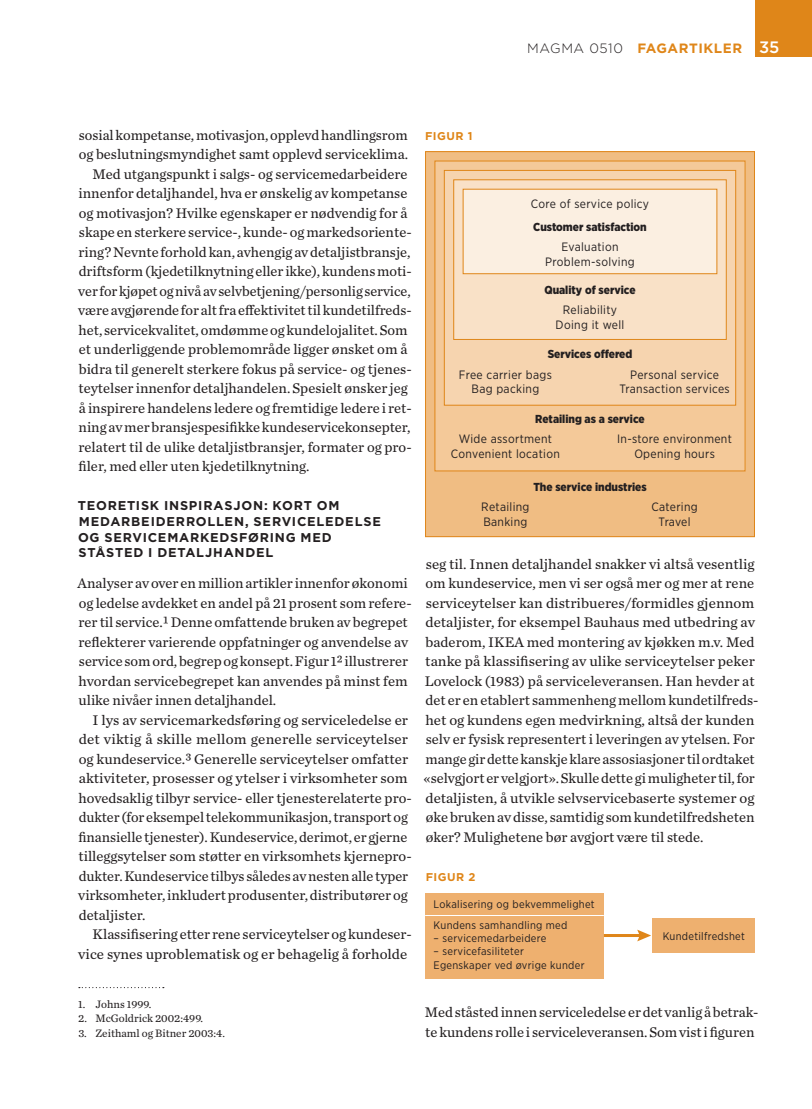
<style>
.page{position:relative;width:812px;height:1109px;background:#fff}
.page>*{position:absolute;margin:0;border:0;box-sizing:border-box;transform-origin:0 0}
.t1{font:14.55px/19.5px "Chronicle Text G2";color:#231f20}
.t2{font:700 13.5px "Gotham";letter-spacing:.04em;color:#df8619}
.t3{font:700 12.75px/15.8px "Gotham";letter-spacing:.06em;color:#231f20}
.t4{font:12.15px/14.5px "Gotham Narrow";letter-spacing:.025em;color:#231f20;text-align:center}
.t5{font:900 11.55px "Gotham Narrow";color:#231f20}
.t6{font:11.25px "Chronicle Text G2";color:#231f20}
.t7{font:700 11.25px "Gotham";letter-spacing:.04em;color:#df8619}
.t8{font:10.95px/21px "Gotham Narrow";letter-spacing:.025em;color:#231f20}
.s1{font-weight:300;color:#231f20}
.s2{font-weight:500;font-size:16.5px;color:#fff}
</style>
<div class="page">
<div style="left:754px;top:0;width:57px;height:57px;background:#df8619"></div>
<svg style="left:79px;top:987px;width:85px;height:1px"></svg>
<div style="left:425px;top:893px;width:178px;height:85px;background:#eeb06f"></div>
<hr style="left:425px;top:915px;width:178px;height:1px;background:#fff">
<svg style="left:637px;top:930px;width:14px;height:11px"></svg>
<hr style="left:603px;top:934px;width:41px;height:3px;background:#df8619">
<div style="left:652px;top:919px;width:102px;height:34px;background:#eeb06f"></div>
<div style="left:425px;top:152px;width:329px;height:385px;background:#f0bd83"></div>
<div style="left:425px;top:151px;width:329px;height:386px;border:1px solid #df8619"></div>
<div style="left:435px;top:161px;width:309px;height:310px;background:#f4c999"></div>
<div style="left:434px;top:161px;width:311px;height:310px;border:1px solid #df8619"></div>
<div style="left:444px;top:170px;width:291px;height:235px;background:#f6d4af"></div>
<div style="left:444px;top:170px;width:292px;height:236px;border:1px solid #df8619"></div>
<div style="left:453px;top:180px;width:273px;height:159px;background:#f9e1c7"></div>
<div style="left:453px;top:179px;width:273px;height:161px;border:1px solid #df8619"></div>
<div style="left:463px;top:189px;width:253px;height:85px;background:#fbefe1"></div>
<div style="left:462px;top:189px;width:255px;height:85px;border:1px solid #df8619"></div>
<p class="t2" style="left:527px;top:43px;width:254px"><span class="s1">MAGMA 0510-</span>FAGARTIKLER <span class="s2">35</span></p>
<p class="t1" style="left:79px;top:126px;width:330px">so si al kom pe tan se, mo ti va sjon, opp levd hand lings rom</p>
<p class="t1" style="left:79px;top:146px;width:331px">og be slut nings myn dig het samt opp levd ser vice kli ma.</p>
<p class="t1" style="left:93px;top:165px;width:316px">Med ut gangs punkt i salgs- og ser vi ce med ar bei de re</p>
<p class="t1" style="left:79px;top:185px;width:330px">in nen for de talj han del, hva er øns ke lig av kom pe tan se</p>
<p class="t1" style="left:79px;top:204px;width:330px">og mo ti va sjon? Hvil ke egen ska per er nød ven dig for å</p>
<p class="t1" style="left:79px;top:224px;width:334px">ska pe en ster ke re ser vi ce-, kun de- og mar keds ori en te-</p>
<p class="t1" style="left:79px;top:243px;width:333px">ring? Nevn te for hold kan, av hen gig av de tal jist bran sje,</p>
<p class="t1" style="left:79px;top:263px;width:334px">drifts form (kje de til knyt ning el ler ikke), kun dens mo ti-</p>
<p class="t1" style="left:78px;top:282px;width:334px">ver for kjø pet og nivå av selv be tje ning/per son lig ser vi ce,</p>
<p class="t1" style="left:78px;top:302px;width:335px">være av gjø ren de for alt fra effek ti vi tet til kun de til freds-</p>
<p class="t1" style="left:79px;top:321px;width:330px">het, ser vi ce kva li tet, om døm me og kun de lo ja li tet. Som</p>
<p class="t1" style="left:79px;top:341px;width:330px">et un der lig gen de pro blem om rå de lig ger øns ket om å</p>
<p class="t1" style="left:79px;top:360px;width:334px">bi dra til ge ne relt ster ke re fo kus på ser vi ce- og tje nes-</p>
<p class="t1" style="left:78px;top:380px;width:330px">te yt el ser in nen for de talj han de len. Spe si elt øns ker jeg</p>
<p class="t1" style="left:79px;top:399px;width:334px">å in spi re re han de lens le de re og frem ti di ge le de re i ret-</p>
<p class="t1" style="left:79px;top:419px;width:333px">ning av mer bran sje spe si fik ke kun de ser vi ce kon sep ter,</p>
<p class="t1" style="left:79px;top:438px;width:334px">re la tert til de uli ke de tal jist bran sjer, for ma ter og pro-</p>
<p class="t1" style="left:78px;top:458px;width:232px">filer, med el ler uten kje de til knyt ning.</p>
<p class="t3" style="left:78px;top:499px;width:304px">TEORETISK INSPIRASJON: KORT OM<br>MEDARBEIDERROLLEN, SERVICELEDELSE<br>OG SERVICEMARKEDSFØRING MED<br>STÅSTED I DETALJHANDEL</p>
<p class="t1" style="left:78px;top:575px;width:335px">Ana ly ser av over en mil li on ar tik ler in nen for øko no mi og le del se av dek ket en an del på 21 pro sent som re fe re&shy;rer til ser vi ce.1 Den ne om fat ten de bru ken av be gre pet re flek te rer va rie ren de opp fat nin ger og an ven del se av ser vi ce som ord, be grep og kon sept. Fi gur 12 il lust re rer hvor dan ser vi ce be gre pet kan an ven des på minst fem uli ke ni vå er in nen de talj han del.</p>
<p class="t1" style="left:78px;top:711px;width:335px;text-indent:14px">I lys av ser vice mar keds fø ring og ser vi ce le del se er det vik tig å skil le mel lom ge ne rel le ser vi ce yt el ser og kun de ser vi ce.3 Ge ne rel le ser vi ce yt el ser om fat ter ak ti vi te ter, pro ses ser og yt el ser i virk som he ter som ho ved sak lig til byr ser vi ce- el ler tje nes te re la ter te pro&shy;duk ter (for eks em pel te le kom mu ni ka sjon, trans port og finan si el le tje nes ter). Kun de ser vi ce, der imot, er gjer ne til leggs yt el ser som støt ter en virk som hets kjer ne pro&shy;duk ter. Kun de ser vi ce til bys så le des av nes ten alle ty per virk som he ter, in klu dert pro du sen ter, dis tri bu tø rer og de tal jis ter.</p>
<p class="t1" style="left:78px;top:926px;width:335px;text-align:right">Klas si fise ring et ter rene ser vi ce yt el ser og kun de ser&shy;vi ce sy nes upro ble ma tisk og er be ha ge lig å for hol de</p>
<p class="t6" style="left:78px;top:1000px;width:75px">1. Johns 1999.</p>
<p class="t6" style="left:78px;top:1015px;width:126px">2. McGoldrick 2002:499.</p>
<p class="t6" style="left:78px;top:1029px;width:148px">3. Zeithaml og Bitner 2003:4.</p>
<p class="t7" style="left:425px;top:132px;width:49px">FIGUR 1</p>
<p class="t4" style="left:530px;top:197px;width:120px">Core of service policy</p>
<p class="t5" style="left:533px;top:223px;width:115px">Customer satisfaction</p>
<p class="t4" style="left:545px;top:240px;width:91px">Evaluation<br>Problem-solving</p>
<p class="t5" style="left:544px;top:286px;width:93px">Quality of service</p>
<p class="t4" style="left:555px;top:303px;width:70px">Reliability<br>Doing it well</p>
<p class="t5" style="left:547px;top:350px;width:86px">Services offered</p>
<p class="t4" style="left:459px;top:368px;width:94px">Free carrier bags<br>Bag packing</p>
<p class="t4" style="left:619px;top:368px;width:112px">Personal service<br>Transaction services</p>
<p class="t5" style="left:535px;top:415px;width:111px">Retailing as a service</p>
<p class="t4" style="left:451px;top:432px;width:110px">Wide assortment<br>Convenient location</p>
<p class="t4" style="left:617px;top:432px;width:116px">In-store environment<br>Opening hours</p>
<p class="t5" style="left:533px;top:483px;width:115px">The service industries</p>
<p class="t4" style="left:481px;top:500px;width:50px;text-align:left">Retailing<br>Banking</p>
<p class="t4" style="left:651px;top:500px;width:48px">Catering<br>Travel</p>
<p class="t1" style="left:423px;top:555px;width:336px">seg til. In nen de talj han del snak ker vi alt så ve sent lig om kun de ser vi ce, men vi ser også mer og mer at rene ser vi ce yt el ser kan dis tri bu eres/for mid les gjen nom de tal jis ter, for eks em pel Bauhaus med ut bed ring av ba de rom, IKEA med mon te ring av kjøk ken m.v. Med tan ke på klas si fise ring av uli ke ser vi ce yt el ser pe ker Lovelock (1983) på ser vice le ve ran sen. Han hev der at det er en etab lert sam men heng mel lom kun de til freds&shy;het og kun dens egen med virk ning, alt så der kun den selv er fy sisk re pre sen tert i le ve rin gen av yt el sen. For man ge gir det te kan skje kla re as so sia sjo ner til ord ta ket «selv gjort er vel gjort». Skul le det te gi mu lig he ter til, for de tal jis ten, å ut vik le selv ser vi ce ba ser te sy ste mer og øke bru ken av dis se, sam ti dig som kun de til freds he ten øker? Mu lig he te ne bør av gjort være til ste de.</p>
<p class="t7" style="left:425px;top:873px;width:51px">FIGUR 2</p>
<p class="t8" style="left:433px;top:894px;width:162px">Lokalisering og bekvemmelighet<br>Kundens samhandling med</p>
<p class="t8" style="left:433px;top:929px;width:114px">– servicemedarbeidere</p>
<p class="t8" style="left:433px;top:946px;width:152px;line-height:13.2px">– servicefasiliteter<br>Egenskaper ved øvrige kunder</p>
<p class="t8" style="left:662px;top:926px;width:84px">Kundetilfredshet</p>
<p class="t1" style="left:425px;top:1004px;width:335px">Med stå sted in nen ser vi ce le del se er det van lig å be trak&shy;te kun dens rol le i ser vice le ve ran sen. Som vist i figu ren</p>
</div>
